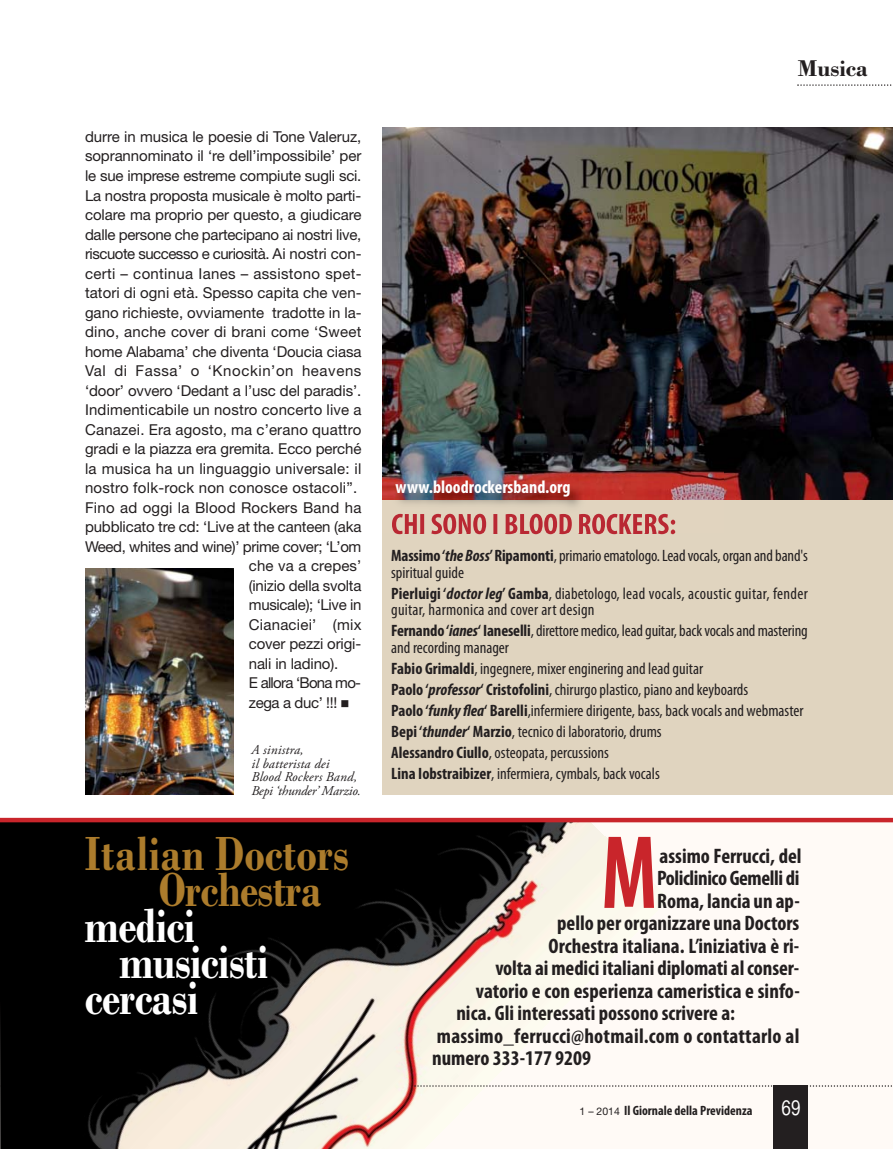
<style>
.page{position:relative;width:893px;height:1149px;background:#fff}
.page>*{position:absolute;margin:0;border:0;box-sizing:border-box;transform-origin:0 0}
.t1{font:700 condensed 105.3px "Myriad Pro";color:#c9252b;scale:.83 1}
.t2{font:700 50.4px "Bodoni";color:#ac7c2c;scale:.83 1}
.t3{font:700 50.4px "Bodoni";letter-spacing:-.015em;color:#fff;scale:.83 1}
.t4{font:700 24px "Bodoni";color:#231f20}
.t5{font:700 condensed 21px "Myriad Pro";color:#231f20}
.t6{font:700 condensed 21px "Myriad Pro";letter-spacing:-.02em;color:#231f20}
.t7{font:21px "Helvetica CY Plain";color:#fff}
.t8{font:700 condensed 18px "Myriad Pro";color:#fff}
.t9{font:condensed 16.5px/21px "Myriad Pro";color:#231f20}
.t10{font:15px "Helvetica Neue";letter-spacing:-.005em;color:#231f20}
.t11{font:15px "Helvetica Neue";letter-spacing:.015em;color:#231f20}
.t12{font:15px "Helvetica Neue";letter-spacing:-.03em;color:#231f20}
.t13{font:15px "Helvetica Neue";letter-spacing:.02em;color:#231f20}
.t14{font:15px "Helvetica Neue";letter-spacing:.04em;color:#231f20}
.t15{font:15px "Helvetica Neue";letter-spacing:-.05em;color:#231f20}
.t16{font:italic 13.5px/13.5px "Adobe Garamond Pro";letter-spacing:.015em;color:#231f20}
.t17{font:700 condensed 13.5px "Myriad Pro";color:#231f20}
.s1{font-weight:700}
.s2{font-weight:700;font-style:italic}
.s3{font-family:"Helvetica Neue";font-weight:400;font-stretch:normal;font-size:10.5px}
</style>
<div class="page">
<img style="left:0;top:822px;width:666px;height:326px">
<div style="left:774px;top:1084px;width:34px;height:64px;background:#231f20"></div>
<svg style="left:414px;top:1084px;width:478px;height:2px"></svg>
<div style="left:383px;top:156px;width:510px;height:638px;background:#e0d4bf"></div>
<div style="left:0;top:817px;width:893px;height:5px;background:#c9252b"></div>
<img style="left:383px;top:128px;width:510px;height:371px">
<img style="left:382px;top:471px;width:341px;height:61px">
<img style="left:392px;top:513px;width:225px;height:19px">
<img style="left:85px;top:568px;width:149px;height:226px">
<svg style="left:797px;top:84px;width:95px;height:2px"></svg>
<p class="t10" style="left:85px;top:131px;width:278px">durre in musica le poesie di Tone Valeruz,</p>
<p class="t10" style="left:85px;top:151px;width:278px">soprannominato il ‘re dell’impossibile’ per</p>
<p class="t10" style="left:85px;top:170px;width:278px">le sue imprese estreme compiute sugli sci.</p>
<p class="t10" style="left:85px;top:190px;width:278px">La nostra proposta musicale è molto parti-</p>
<p class="t10" style="left:85px;top:209px;width:278px">colare ma proprio per questo, a giudicare</p>
<p class="t10" style="left:85px;top:229px;width:278px">dalle persone che partecipano ai nostri live,</p>
<p class="t12" style="left:85px;top:248px;width:278px">riscuote successo e curiosità. Ai nostri con-</p>
<p class="t13" style="left:85px;top:268px;width:278px">certi – continua Ianes – assistono spet-</p>
<p class="t10" style="left:85px;top:287px;width:278px">tatori di ogni età. Spesso capita che ven-</p>
<p class="t10" style="left:85px;top:307px;width:278px">gano richieste, ovviamente tradotte in la-</p>
<p class="t11" style="left:85px;top:326px;width:278px">dino, anche cover di brani come ‘Sweet</p>
<p class="t10" style="left:85px;top:346px;width:278px">home Alabama’ che diventa ‘Doucia ciasa</p>
<p class="t14" style="left:85px;top:365px;width:278px">Val di Fassa’ o ‘Knockin’on heavens</p>
<p class="t10" style="left:85px;top:385px;width:278px">‘door’ ovvero ‘Dedant a l’usc del paradis’.</p>
<p class="t10" style="left:85px;top:404px;width:278px">Indimenticabile un nostro concerto live a</p>
<p class="t11" style="left:85px;top:424px;width:278px">Canazei. Era agosto, ma c’erano quattro</p>
<p class="t10" style="left:85px;top:443px;width:278px">gradi e la piazza era gremita. Ecco perché</p>
<p class="t11" style="left:85px;top:463px;width:278px">la musica ha un linguaggio universale: il</p>
<p class="t11" style="left:85px;top:482px;width:274px">nostro folk-rock non conosce ostacoli”.</p>
<p class="t11" style="left:85px;top:502px;width:278px">Fino ad oggi la Blood Rockers Band ha</p>
<p class="t10" style="left:85px;top:521px;width:278px">pubblicato tre cd: ‘Live at the canteen (aka</p>
<p class="t10" style="left:85px;top:541px;width:278px">Weed, whites and wine)’ prime cover; ‘L’om</p>
<p class="t10" style="left:249px;top:560px;width:114px">che va a crepes’</p>
<p class="t10" style="left:249px;top:580px;width:114px">(inizio della svolta</p>
<p class="t10" style="left:249px;top:599px;width:114px">musicale); ‘Live in</p>
<p class="t11" style="left:249px;top:619px;width:114px">Cianaciei’ (mix</p>
<p class="t10" style="left:249px;top:638px;width:114px">cover pezzi origi-</p>
<p class="t10" style="left:249px;top:658px;width:91px">nali in ladino).</p>
<p class="t15" style="left:249px;top:677px;width:114px">E allora ‘Bona mo-</p>
<p class="t10" style="left:249px;top:697px;width:102px">zega a duc’ !!! ■</p>
<p class="t16" style="left:251px;top:744px;width:111px">A sinistra,<br>il batterista dei<br>Blood Rockers Band,<br>Bepi ‘thunder’ Marzio.</p>
<p class="t2" style="left:85px;top:836px;width:320px">Italian Doctors</p>
<p class="t2" style="left:159px;top:872px;width:198px">Orchestra</p>
<p class="t3" style="left:85px;top:908px;width:134px">medici</p>
<p class="t3" style="left:119px;top:944px;width:181px">musicisti</p>
<p class="t3" style="left:85px;top:980px;width:138px">cercasi</p>
<p class="t8" style="left:395px;top:480px;width:176px">www.bloodrockersband.org</p>
<p class="t4" style="left:798px;top:60px;width:72px">Musica</p>
<p class="t9" style="left:391px;top:548px;width:418px;line-height:16.5px"><span class="s1">Massimo ‘</span><span class="s2">the Boss</span><span class="s1">’ Ripamonti</span>, primario ematologo. Lead vocals, organ and band's spiritual guide</p>
<p class="t9" style="left:391px;top:586px;width:418px;line-height:16.5px"><span class="s1">Pierluigi ‘</span><span class="s2">doctor leg</span><span class="s1">’ Gamba</span>, diabetologo, lead vocals, acoustic guitar, fender guitar, harmonica and cover art design</p>
<p class="t9" style="left:391px;top:623px;width:418px;line-height:16.5px"><span class="s1">Fernando ‘</span><span class="s2">ianes</span><span class="s1">‘ Ianeselli</span>, direttore medico, lead guitar, back vocals and mastering and recording manager</p>
<p class="t9" style="left:391px;top:659px;width:414px"><span class="s1">Fabio Grimaldi</span>, ingegnere, mixer enginering and lead guitar<br><span class="s1">Paolo ‘</span><span class="s2">professor</span><span class="s1">‘ Cristofolini</span>, chirurgo plastico, piano and keyboards<br><span class="s1">Paolo ‘</span><span class="s2">funky flea</span><span class="s1">‘ Barelli</span>,infermiere dirigente, bass, back vocals and webmaster <span class="s1">Bepi ‘</span><span class="s2">thunder</span><span class="s1">‘ Marzio</span>, tecnico di laboratorio, drums<br><span class="s1">Alessandro Ciullo</span>, osteopata, percussions<br><span class="s1">Lina Iobstraibizer</span>, infermiera, cymbals, back vocals</p>
<p class="t1" style="left:601px;top:834px;width:69px">M</p>
<p class="t5" style="left:659px;top:848px;width:144px">assimo Ferrucci, del</p>
<p class="t6" style="left:657px;top:870px;width:144px">Policlinico Gemelli di</p>
<p class="t5" style="left:657px;top:893px;width:144px">Roma, lancia un ap-</p>
<p class="t5" style="left:557px;top:915px;width:244px">pello per organizzare una Doctors</p>
<p class="t5" style="left:549px;top:938px;width:252px">Orchestra italiana. L’iniziativa è ri-</p>
<p class="t5" style="left:495px;top:960px;width:305px">volta ai medici italiani diplomati al conser-</p>
<p class="t5" style="left:476px;top:983px;width:325px">vatorio e con esperienza cameristica e sinfo-</p>
<p class="t5" style="left:456px;top:1005px;width:280px">nica. Gli interessati possono scrivere a:</p>
<p class="t5" style="left:437px;top:1028px;width:364px">massimo_ferrucci@hotmail.com o contattarlo al</p>
<p class="t5" style="left:432px;top:1050px;width:160px">numero 333-177 9209</p>
<p class="t17" style="left:580px;top:1105px;width:174px"><span class="s3">1 – 2014</span> Il Giornale della Previdenza</p>
<p class="t7" style="left:781px;top:1095px;width:21px">69</p>
</div>
